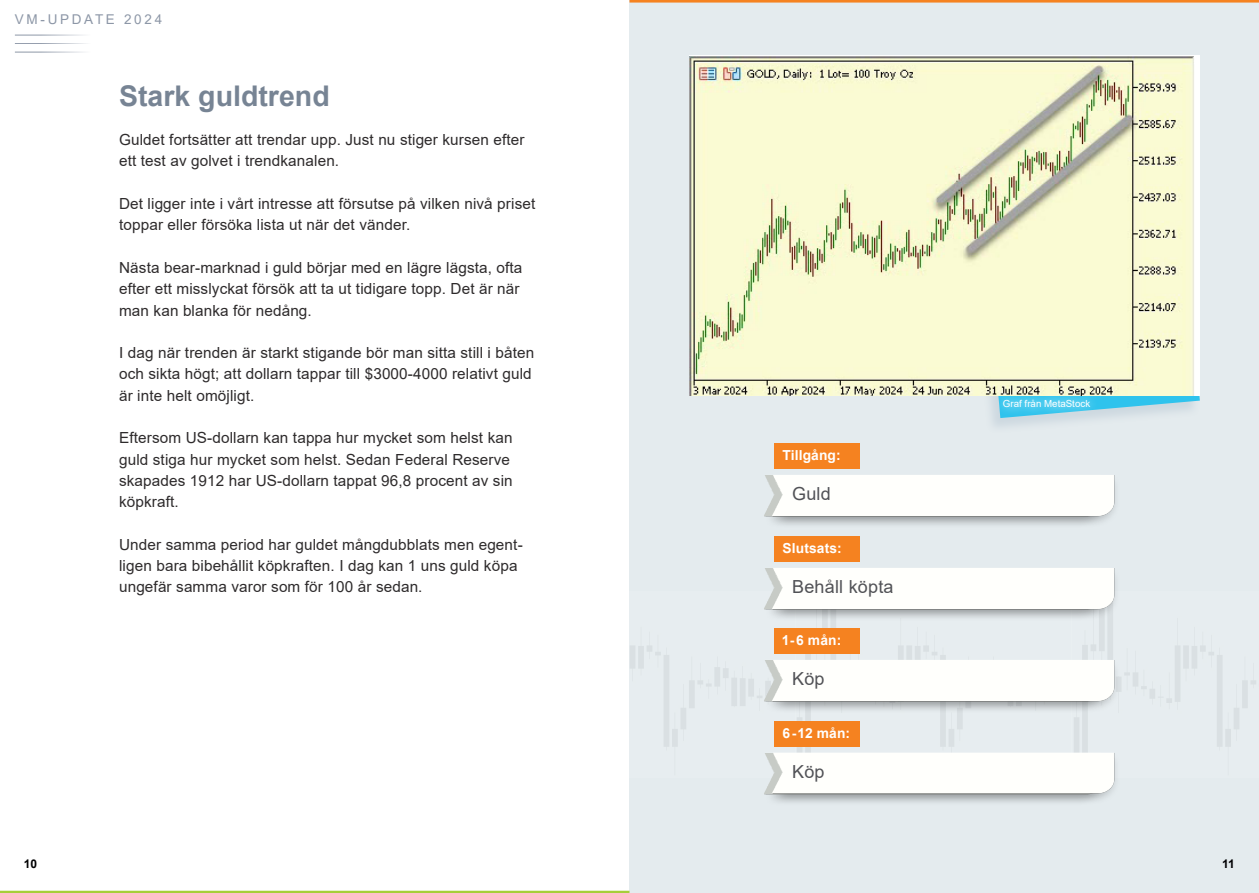
<style>
.page{position:relative;width:1259px;height:893px;background:#fff}
.page>*{position:absolute;margin:0;border:0;box-sizing:border-box;transform-origin:0 0}
.RUBBE_2020{font:700 28.5px "Arial";color:#778494}
.TABELLTEXT_2020{font:18px "Arial";letter-spacing:.01em;color:#515256}
.BRÖD_2020{font:15.3px/21.3px "Arial";letter-spacing:.01em;color:#2e2b2c}
.t1{font:700 13.8px "Arial";letter-spacing:.01em;color:#fff}
.t2{font:13.5px "Arial";letter-spacing:.2em;color:#8d97a7}
.t3{font:700 12px "Arial";color:#000002}
.t4{font:9.75px "Arial";color:#fff}
</style>
<div class="page">
<div style="left:629px;top:0;width:630px;height:893px;background:#e4ebee"></div>
<img style="left:630px;top:628px;width:626px;height:118px">
<div style="left:977px;top:306px;width:223px;height:128px;background:#89a2b7;opacity:.25"></div>
<svg style="left:992px;top:395px;width:207px;height:23px"></svg>
<div style="left:994px;top:391px;width:104px;height:25px;background:#fff;opacity:.75"></div>
<div style="left:774px;top:721px;width:85px;height:25px;background:#f58220"></div>
<div style="left:774px;top:628px;width:85px;height:26px;background:#f58220"></div>
<div style="left:774px;top:536px;width:85px;height:25px;background:#f58220"></div>
<div style="left:774px;top:443px;width:85px;height:26px;background:#f58220"></div>
<hr style="left:15px;top:35px;width:115px;height:1px;background:#8d97a7">
<hr style="left:15px;top:43px;width:115px;height:1px;background:#8d97a7">
<hr style="left:15px;top:52px;width:115px;height:1px;background:#8d97a7">
<img style="left:747px;top:641px;width:8px;height:80px">
<hr style="left:629px;top:0;width:630px;height:3px;background:#f58220">
<hr style="left:0;top:891px;width:629px;height:2px;background:#a6ce39">
<img style="left:755px;top:733px;width:371px;height:70px">
<img style="left:755px;top:641px;width:371px;height:80px">
<img style="left:764px;top:548px;width:352px;height:80px">
<img style="left:764px;top:456px;width:352px;height:69px">
<img style="left:689px;top:56px;width:505px;height:339px">
<p class="t2" style="left:15px;top:10px;width:149px">VM-UPDATE 2024</p>
<p class="RUBBE_2020" style="left:119px;top:76px;width:212px">Stark guldtrend</p>
<p class="BRÖD_2020" style="left:119px;top:129px;width:407px">Guldet fortsätter att trendar upp. Just nu stiger kursen efter ett test av golvet i trendkanalen.</p>
<p class="BRÖD_2020" style="left:119px;top:193px;width:418px">Det ligger inte i vårt intresse att försutse på vilken nivå priset toppar eller försöka lista ut när det vänder.</p>
<p class="BRÖD_2020" style="left:119px;top:257px;width:405px">Nästa bear-marknad i guld börjar med en lägre lägsta, ofta efter ett misslyckat försök att ta ut tidigare topp. Det är när man kan blanka för nedång.</p>
<p class="BRÖD_2020" style="left:119px;top:342px;width:417px">I dag när trenden är starkt stigande bör man sitta still i båten och sikta högt; att dollarn tappar till $3000-4000 relativt guld är inte helt omöjligt.</p>
<p class="BRÖD_2020" style="left:119px;top:427px;width:395px">Eftersom US-dollarn kan tappa hur mycket som helst kan guld stiga hur mycket som helst. Sedan Federal Reserve skapades 1912 har US-dollarn tappat 96,8 procent av sin köpkraft.</p>
<p class="BRÖD_2020" style="left:119px;top:534px;width:405px">Under samma period har guldet mångdubblats men egent&shy;ligen bara bibehållit köpkraften. I dag kan 1 uns guld köpa ungefär samma varor som för 100 år sedan.</p>
<p class="t1" style="left:782px;top:445px;width:60px">Tillgång:</p>
<p class="TABELLTEXT_2020" style="left:792px;top:482px;width:40px">Guld</p>
<p class="t1" style="left:782px;top:538px;width:61px">Slutsats:</p>
<p class="TABELLTEXT_2020" style="left:792px;top:574px;width:103px">Behåll köpta</p>
<p class="t1" style="left:782px;top:631px;width:61px">1-6 mån:</p>
<p class="TABELLTEXT_2020" style="left:792px;top:667px;width:34px">Köp</p>
<p class="t1" style="left:782px;top:723px;width:69px">6-12 mån:</p>
<p class="TABELLTEXT_2020" style="left:792px;top:759px;width:34px">Köp</p>
<p class="t4" style="left:1003px;top:397px;width:89px">Graf från MetaStock</p>
<p class="t3" style="left:24px;top:856px;width:15px">10</p>
<p class="t3" style="left:1222px;top:856px;width:14px">11</p>
</div>
